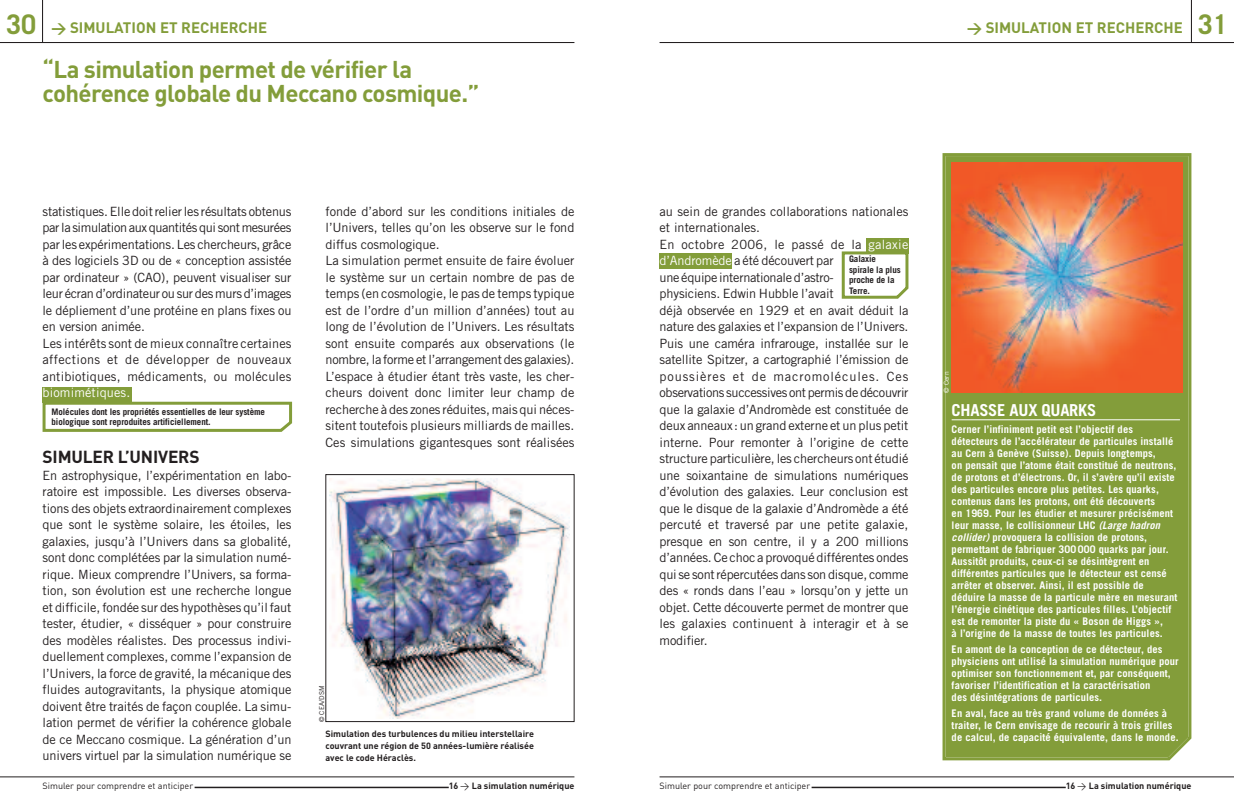
<style>
.page{position:relative;width:1234px;height:808px;background:#fff}
.page>*{position:absolute;margin:0;border:0;box-sizing:border-box;transform-origin:0 0}
.t1{font:700 27px "Trade Gothic";color:#839d3a}
.t2{font:700 24px/24px "DIN";letter-spacing:-.025em;color:#839d3a}
.t3{font:700 17.25px "DIN";letter-spacing:-.01em;color:#231f20}
.t4{font:700 16.5px "Trade Gothic";letter-spacing:-.015em;color:#fff}
.t5{font:700 15px "DIN";color:#839d3a}
.t6{font:12.75px/16.5px "Trade Gothic";letter-spacing:-.01em;color:#231f20}
.t7{font:700 10.5px/12px "Trade Gothic";letter-spacing:.01em;color:#fff}
.t8{font:700 9px/12px "DIN";color:#231f20;text-align:justify}
.t9{font:700 9px/10.5px "Trade Gothic";letter-spacing:-.01em;color:#231f20}
.t10{font:9px "DIN";color:#231f20}
.t11{font:6.75px "Trade Gothic";letter-spacing:.015em;color:#231f20}
.t12{font:6.75px "Trade Gothic";color:#fff}
.s1{font-family:"Trade Gothic";font-size:27px}
.s2{font-family:"DIN Bold Expert";font-weight:400}
.s3{color:#fff}
.s4{font-style:italic}
.s5{font-family:"DIN Regular Expert";font-weight:400}
</style>
<div class="page">
<svg style="left:841px;top:251px;width:67px;height:48px"></svg>
<div style="left:43px;top:387px;width:89px;height:15px;background:#839d3a"></div>
<div style="left:866px;top:238px;width:42px;height:16px;background:#839d3a"></div>
<div style="left:659px;top:253px;width:72px;height:16px;background:#839d3a"></div>
<hr style="left:194px;top:787px;width:254px;height:1px;background:#231f20">
<hr style="left:0;top:42px;width:574px;height:1px;background:#231f20">
<hr style="left:42px;top:0;width:1px;height:43px;background:#231f20">
<hr style="left:0;top:777px;width:574px;height:1px;background:#231f20">
<img style="left:329px;top:478px;width:240px;height:240px">
<div style="left:325px;top:474px;width:249px;height:248px;border:1px solid #231f20"></div>
<svg style="left:43px;top:402px;width:249px;height:30px"></svg>
<hr style="left:811px;top:787px;width:254px;height:1px;background:#231f20">
<hr style="left:1190px;top:0;width:1px;height:43px;background:#231f20">
<hr style="left:659px;top:42px;width:574px;height:1px;background:#231f20">
<hr style="left:659px;top:777px;width:574px;height:1px;background:#231f20">
<div style="left:942px;top:153px;width:249px;height:607px;background:#839d3a"></div>
<hr style="left:951px;top:419px;width:228px;height:1px;background:#fff">
<img style="left:950px;top:162px;width:232px;height:231px">
<p class="t5" style="left:6px;top:22px;width:262px"><span class="s1">30</span> <span class="s2">w</span> SIMULATION ET RECHERCHE</p>
<p class="t2" style="left:43px;top:60px;width:438px">“La simulation permet de vérifier la cohérence globale du Meccano cosmique.”</p>
<p class="t5" style="left:966px;top:22px;width:218px"><span class="s2">w</span> SIMULATION ET RECHERCHE</p>
<p class="t1" style="left:1197px;top:14px;width:32px">31</p>
<p class="t6" style="left:43px;top:204px;width:250px">statistiques. Elle doit relier les résultats obtenus par la simulation aux quantités qui sont mesurées par les expérimentations. Les chercheurs, grâce à des logiciels 3D ou de « conception assistée par ordinateur » (CAO), peuvent visualiser sur leur écran d’ordinateur ou sur des murs d’images le dépliement d’une protéine en plans fixes ou en version animée.<br>Les intérêts sont de mieux connaître certaines affections et de développer de nouveaux antibiotiques, médicaments, ou molécules <span class="s3">biomimétiques.</span></p>
<p class="t9" style="left:52px;top:407px;width:215px">Molécules dont les propriétés essentielles de leur système biologique sont reproduites artificiellement.</p>
<p class="t3" style="left:43px;top:451px;width:158px">SIMULER L’UNIVERS</p>
<p class="t6" style="left:43px;top:468px;width:250px;text-align:justify">En astrophysique, l’expérimentation en labo&shy;ratoire est impossible. Les diverses observa&shy;tions des objets extraordinairement complexes que sont le système solaire, les étoiles, les galaxies, jusqu’à l’Univers dans sa globalité, sont donc complétées par la simulation numé&shy;rique. Mieux comprendre l’Univers, sa forma&shy;tion, son évolution est une recherche longue et difficile, fondée sur des hypothèses qu’il faut tester, étudier, « disséquer » pour construire des modèles réalistes. Des processus indivi&shy;duellement complexes, comme l’expansion de l’Univers, la force de gravité, la mécanique des fluides autogravitants, la physique atomique doivent être traités de façon couplée. La simu&shy;lation permet de vérifier la cohérence globale de ce Meccano cosmique. La génération d’un univers virtuel par la simulation numérique se</p>
<p class="t6" style="left:325px;top:204px;width:250px">fonde d’abord sur les conditions initiales de l’Univers, telles qu’on les observe sur le fond diffus cosmologique.<br>La simulation permet ensuite de faire évoluer le système sur un certain nombre de pas de temps (en cosmologie, le pas de temps typique est de l’ordre d’un million d’années) tout au long de l’évolution de l’Univers. Les résultats sont ensuite comparés aux observations (le nombre, la forme et l’arrangement des galaxies).<br>L’espace à étudier étant très vaste, les cher&shy;cheurs doivent donc limiter leur champ de recherche à des zones réduites, mais qui néces&shy;sitent toutefois plusieurs milliards de mailles.<br>Ces simulations gigantesques sont réalisées</p>
<p class="t6" style="left:659px;top:204px;width:250px">au sein de grandes collaborations nationales et internationales.<br>En octobre 2006, le passé de la <span class="s3">galaxie d’Andromède</span> a été découvert par<br>une équipe internationale d’astro-<br>physiciens. Edwin Hubble l’avait<br>déjà observée en 1929 et en avait déduit la nature des galaxies et l’expansion de l’Univers.<br>Puis une caméra infrarouge, installée sur le satellite Spitzer, a cartographié l’émission de poussières et de macromolécules. Ces observations successives ont permis de découvrir que la galaxie d’Andromède est constituée de deux anneaux: un grand externe et un plus petit interne. Pour remonter à l’origine de cette structure particulière, les chercheurs ont étudié une soixantaine de simulations numériques d’évolution des galaxies. Leur conclusion est que le disque de la galaxie d’Andromède a été percuté et traversé par une petite galaxie, presque en son centre, il y a 200 millions d’années. Ce choc a provoqué différentes ondes qui se sont répercutées dans son disque, comme des « ronds dans l’eau » lorsqu’on y jette un objet. Cette découverte permet de montrer que les galaxies continuent à interagir et à se modifier.</p>
<p class="t9" style="left:848px;top:255px;width:53px">Galaxie spirale la plus proche de la<br>Terre.</p>
<p class="t11" style="left:319px;top:722px;width:38px;rotate:-90deg">© CEA/DSM</p>
<p class="t8" style="left:325px;top:729px;width:210px">Simulation des turbulences du milieu interstellaire couvrant une région de 50 années-lumière réalisée avec le code Héraclès.</p>
<p class="t12" style="left:943px;top:393px;width:23px;rotate:-90deg">© Cern</p>
<p class="t4" style="left:951px;top:404px;width:146px">CHASSE AUX QUARKS</p>
<p class="t7" style="left:951px;top:424px;width:227px">Cerner l’infiniment petit est l’objectif des détecteurs de l’accélérateur de particules installé au Cern à Genève (Suisse). Depuis longtemps,<br>on pensait que l’atome était constitué de neutrons, de protons et d’électrons. Or, il s’avère qu’il existe des particules encore plus petites. Les quarks, contenus dans les protons, ont été découverts<br>en 1969. Pour les étudier et mesurer précisément leur masse, le collisionneur LHC <span class="s4">(Large hadron collider)</span> provoquera la collision de protons, permettant de fabriquer 300 000 quarks par jour.<br>Aussitôt produits, ceux-ci se désintègrent en différentes particules que le détecteur est censé arrêter et observer. Ainsi, il est possible de déduire la masse de la particule mère en mesurant l’énergie cinétique des particules filles. L’objectif est de remonter la piste du « Boson de Higgs »,<br>à l’origine de la masse de toutes les particules.</p>
<p class="t7" style="left:951px;top:644px;width:228px">En amont de la conception de ce détecteur, des physiciens ont utilisé la simulation numérique pour optimiser son fonctionnement et, par conséquent, favoriser l’identification et la caractérisation<br>des désintégrations de particules.</p>
<p class="t7" style="left:951px;top:708px;width:228px">En aval, face au très grand volume de données à traiter, le Cern envisage de recourir à trois grilles de calcul, de capacité équivalente, dans le monde.</p>
<p class="t10" style="left:43px;top:783px;width:152px">Simuler pour comprendre et anticiper</p>
<p class="t8" style="left:448px;top:781px;width:127px">16 <span class="s5">w</span> La simulation numérique</p>
<p class="t10" style="left:659px;top:783px;width:152px">Simuler pour comprendre et anticiper</p>
<p class="t8" style="left:1065px;top:781px;width:127px">16 <span class="s5">w</span> La simulation numérique</p>
</div>
